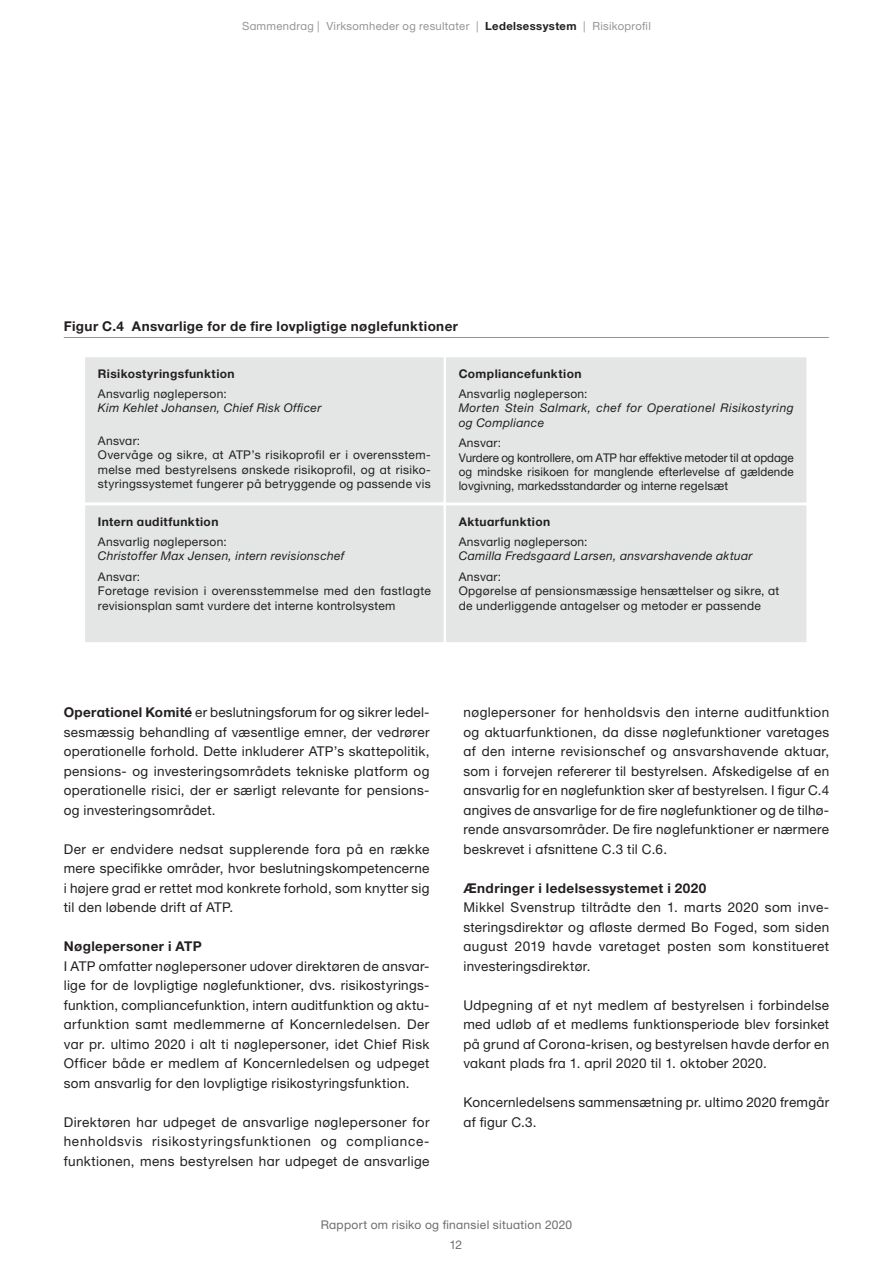
<style>
.page{position:relative;width:893px;height:1263px;background:#fff}
.page>*{position:absolute;margin:0;border:0;box-sizing:border-box;transform-origin:0 0}
.Brødtekst{font:13.5px/19.5px "Helvetica Neue ATP Body";letter-spacing:.02em;color:#231f20;text-align:justify}
.Brødtekst-2{font:700 13.5px "Helvetica Neue ATP Body";letter-spacing:.03em;color:#231f20}
.Brødtekst-3{font:12px/14.4px "Helvetica Neue ATP Body";letter-spacing:.025em;color:#231f20;text-align:justify}
.Brødtekst-4{font:italic 12px/14.4px "Helvetica Neue ATP Body";letter-spacing:.03em;color:#231f20}
.Brødtekst-5{font:700 12px "Helvetica Neue ATP Body";letter-spacing:.035em;color:#231f20}
.t1{font:12px "Helvetica Neue ATP Body";letter-spacing:.025em;color:#6c6d70}
.t2{font:11.25px "Helvetica Neue ATP Body";letter-spacing:.025em;color:#939598}
.s1{font-weight:700;color:#231f20}
.s2{font-style:normal}
.s3{font-weight:700}
</style>
<div class="page">
<div style="left:84px;top:356px;width:360px;height:147px;background:#e3e6e4"></div>
<div style="left:84px;top:356px;width:361px;height:148px;border:2px solid #fff"></div>
<div style="left:445px;top:356px;width:362px;height:147px;background:#e3e6e4"></div>
<div style="left:444px;top:356px;width:364px;height:148px;border:2px solid #fff"></div>
<div style="left:84px;top:505px;width:360px;height:138px;background:#e3e6e4"></div>
<div style="left:84px;top:504px;width:361px;height:140px;border:2px solid #fff"></div>
<div style="left:445px;top:505px;width:362px;height:138px;background:#e3e6e4"></div>
<div style="left:444px;top:504px;width:364px;height:140px;border:2px solid #fff"></div>
<hr style="left:64px;top:337px;width:765px;height:1px;background:#919396">
<p class="t2" style="left:242px;top:20px;width:410px">Sammendrag | Virksomheder og resultater | <span class="s1">Ledelsessystem</span> | Risikoprofil</p>
<p class="Brødtekst-2" style="left:64px;top:318px;width:396px">Figur C.4 Ansvarlige for de fire lovpligtige nøglefunktioner</p>
<p class="Brødtekst-5" style="left:98px;top:366px;width:138px">Risikostyringsfunktion</p>
<p class="Brødtekst-3" style="left:98px;top:386px;width:130px">Ansvarlig nøgleperson:</p>
<p class="Brødtekst-4" style="left:98px;top:401px;width:225px">Kim Kehlet Johansen, Chief Risk Officer</p>
<p class="Brødtekst-3" style="left:98px;top:433px;width:44px">Ansvar:</p>
<p class="Brødtekst-3" style="left:98px;top:447px;width:334px">Overvåge og sikre, at ATP’s risikoprofil er i overensstem&shy;melse med bestyrelsens ønskede risikoprofil, og at risiko&shy;styringssystemet fungerer på betryggende og passende vis</p>
<p class="Brødtekst-5" style="left:98px;top:514px;width:122px">Intern auditfunktion</p>
<p class="Brødtekst-3" style="left:98px;top:534px;width:130px">Ansvarlig nøgleperson:</p>
<p class="Brødtekst-4" style="left:98px;top:549px;width:248px">Christoffer Max Jensen, intern revisionschef</p>
<p class="Brødtekst-3" style="left:98px;top:569px;width:334px;text-align:left">Ansvar:<br>Foretage revision i overensstemmelse med den fastlagte revisionsplan samt vurdere det interne kontrolsystem</p>
<p class="Brødtekst-5" style="left:459px;top:366px;width:124px">Compliancefunktion</p>
<p class="Brødtekst-3" style="left:459px;top:386px;width:130px">Ansvarlig nøgleperson:</p>
<p class="Brødtekst-4" style="left:459px;top:401px;width:337px">Morten Stein Salmark, chef for Operationel Risikostyring og Compliance</p>
<p class="Brødtekst-3" style="left:459px;top:435px;width:44px">Ansvar:</p>
<p class="Brødtekst-3" style="left:459px;top:450px;width:337px">Vurdere og kontrollere, om ATP har effektive metoder til at opdage og mindske risikoen for manglende efterlevelse af gældende lovgivning, markedsstandarder og interne regelsæt</p>
<p class="Brødtekst-5" style="left:459px;top:514px;width:93px">Aktuarfunktion</p>
<p class="Brødtekst-4" style="left:459px;top:534px;width:295px"><span class="s2">Ansvarlig nøgleperson:<br></span>Camilla Fredsgaard Larsen, ansvarshavende aktuar</p>
<p class="Brødtekst-3" style="left:459px;top:569px;width:44px">Ansvar:</p>
<p class="Brødtekst-3" style="left:459px;top:584px;width:322px">Opgørelse af pensionsmæssige hensættelser og sikre, at de underliggende antagelser og metoder er passende</p>
<p class="Brødtekst" style="left:64px;top:702px;width:367px"><span class="s3">Operationel Komité</span> er beslutningsforum for og sikrer ledel&shy;sesmæssig behandling af væsentlige emner, der vedrører operationelle forhold. Dette inkluderer ATP’s skattepolitik, pensions- og investeringsområdets tekniske platform og operationelle risici, der er særligt relevante for pensions&shy;og investeringsområdet.</p>
<p class="Brødtekst" style="left:64px;top:839px;width:367px">Der er endvidere nedsat supplerende fora på en række mere specifikke områder, hvor beslutningskompetencerne i højere grad er rettet mod konkrete forhold, som knytter sig til den løbende drift af ATP.</p>
<p class="Brødtekst-2" style="left:64px;top:938px;width:139px">Nøglepersoner i ATP</p>
<p class="Brødtekst" style="left:64px;top:956px;width:367px">I ATP omfatter nøglepersoner udover direktøren de ansvar&shy;lige for de lovpligtige nøglefunktioner, dvs. risikostyrings&shy;funktion, compliancefunktion, intern auditfunktion og aktu&shy;arfunktion samt medlemmerne af Koncernledelsen. Der var pr. ultimo 2020 i alt ti nøglepersoner, idet Chief Risk Officer både er medlem af Koncernledelsen og udpeget som ansvarlig for den lovpligtige risikostyringsfunktion.</p>
<p class="Brødtekst" style="left:64px;top:1112px;width:367px">Direktøren har udpeget de ansvarlige nøglepersoner for henholdsvis risikostyringsfunktionen og compliance&shy;funktionen, mens bestyrelsen har udpeget de ansvarlige</p>
<p class="Brødtekst" style="left:463px;top:702px;width:367px">nøglepersoner for henholdsvis den interne auditfunktion og aktuarfunktionen, da disse nøglefunktioner varetages af den interne revisionschef og ansvarshavende aktuar, som i forvejen refererer til bestyrelsen. Afskedigelse af en ansvarlig for en nøglefunktion sker af bestyrelsen. I figur C.4 angives de ansvarlige for de fire nøglefunktioner og de tilhø&shy;rende ansvarsområder. De fire nøglefunktioner er nærmere beskrevet i afsnittene C.3 til C.6.</p>
<p class="Brødtekst-2" style="left:463px;top:879px;width:244px">Ændringer i ledelsessystemet i 2020</p>
<p class="Brødtekst" style="left:463px;top:897px;width:367px">Mikkel Svenstrup tiltrådte den 1. marts 2020 som inve&shy;steringsdirektør og afløste dermed Bo Foged, som siden august 2019 havde varetaget posten som konstitueret investeringsdirektør.</p>
<p class="Brødtekst" style="left:463px;top:995px;width:367px">Udpegning af et nyt medlem af bestyrelsen i forbindelse med udløb af et medlems funktionsperiode blev forsinket på grund af Corona-krisen, og bestyrelsen havde derfor en vakant plads fra 1. april 2020 til 1. oktober 2020.</p>
<p class="Brødtekst" style="left:463px;top:1092px;width:367px">Koncernledelsens sammensætning pr. ultimo 2020 fremgår af figur C.3.</p>
<p class="t1" style="left:321px;top:1218px;width:253px">Rapport om risiko og finansiel situation 2020</p>
<p class="t1" style="left:449px;top:1238px;width:14px">12</p>
</div>
